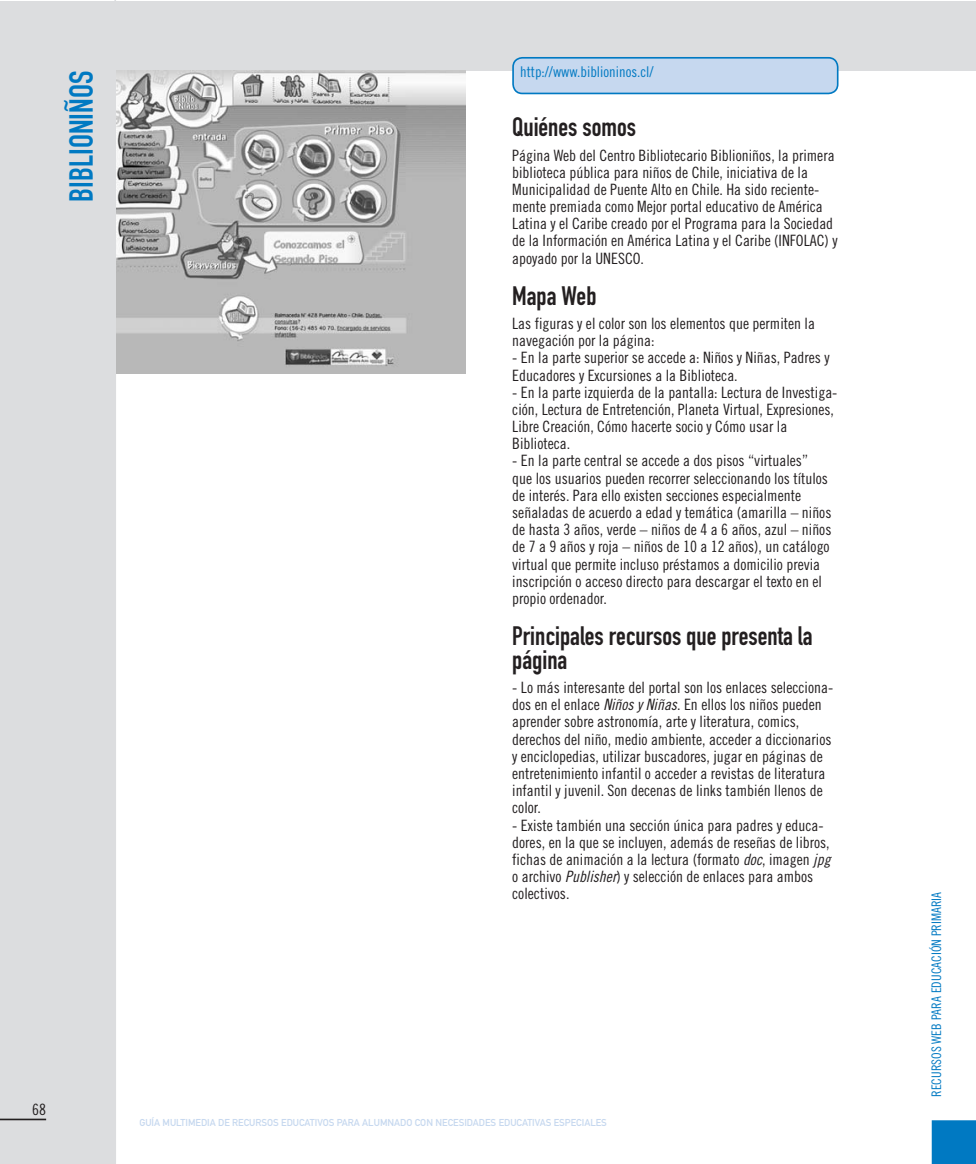
<style>
.page{position:relative;width:976px;height:1164px;background:#fff}
.page>*{position:absolute;margin:0;border:0;box-sizing:border-box;transform-origin:0 0}
.t1{font:32.9px "DIN Engschrift Std";color:#0079c2}
.t2{font:26.25px/23.8px "DIN Engschrift Std";color:#231f20}
.t3{font:15.58px/17.2px "Trade Gothic LT Std Cn 18";color:#231f20}
.t4{font:14.88px "Trade Gothic LT Std Cn 18";color:#0079c2}
.t5{font:13.12px "Trade Gothic LT Std Cn 18";color:#0079c2}
.t6{font:9.8px "DIN Mittelschrift Std";color:#c6d8ef}
.s1{font-family:"Trade Gothic LT Std Cn 18 Obl"}
</style>
<div class="page">
<div style="left:116px;top:1px;width:860px;height:70px;background:#dcdddf"></div>
<div style="left:0;top:1px;width:116px;height:1162px;background:#dcdddf"></div>
<hr style="left:0;top:1118px;width:46px;height:2px;background:#231f20">
<div style="left:932px;top:1120px;width:44px;height:43px;background:#0079c2"></div>
<img style="left:116px;top:71px;width:350px;height:302px">
<div style="left:513px;top:58px;width:325px;height:35px;background:#c6d8ef;border-radius:9px"></div>
<div style="left:512px;top:57px;width:326px;height:37px;border:2px solid #0079c2;border-radius:9px"></div>
<h1 class="t1" style="left:70px;top:202px;width:132px;rotate:-90deg">BIBLIONIÑOS</h1>
<p class="t4" style="left:520px;top:66px;width:135px">http://www.biblioninos.cl/</p>
<h2 class="t2" style="left:512px;top:118px;width:125px">Quiénes somos</h2>
<p class="t3" style="left:512px;top:147px;width:327px">Página Web del Centro Bibliotecario Biblioniños, la primera biblioteca pública para niños de Chile, iniciativa de la Municipalidad de Puente Alto en Chile. Ha sido reciente&shy;mente premiada como Mejor portal educativo de América Latina y el Caribe creado por el Programa para la Sociedad de la Información en América Latina y el Caribe (INFOLAC) y apoyado por la UNESCO.</p>
<h2 class="t2" style="left:512px;top:286px;width:86px">Mapa Web</h2>
<p class="t3" style="left:512px;top:316px;width:304px">Las figuras y el color son los elementos que permiten la navegación por la página:</p>
<p class="t3" style="left:512px;top:350px;width:319px">- En la parte superior se accede a: Niños y Niñas, Padres y<br>Educadores y Excursiones a la Biblioteca.</p>
<p class="t3" style="left:512px;top:384px;width:327px">- En la parte izquierda de la pantalla: Lectura de Investiga&shy;ción, Lectura de Entretención, Planeta Virtual, Expresiones, Libre Creación, Cómo hacerte socio y Cómo usar la Biblioteca.</p>
<p class="t3" style="left:512px;top:453px;width:321px">- En la parte central se accede a dos pisos “virtuales” que los usuarios pueden recorrer seleccionando los títulos de interés. Para ello existen secciones especialmente señaladas de acuerdo a edad y temática (amarilla – niños de hasta 3 años, verde – niños de 4 a 6 años, azul – niños de 7 a 9 años y roja – niños de 10 a 12 años), un catálogo virtual que permite incluso préstamos a domicilio previa inscripción o acceso directo para descargar el texto en el propio ordenador.</p>
<h2 class="t2" style="left:512px;top:626px;width:302px">Principales recursos que presenta la página</h2>
<p class="t3" style="left:512px;top:680px;width:322px">- Lo más interesante del portal son los enlaces selecciona&shy;dos en el enlace <span class="s1">Niños y Niñas</span>. En ellos los niños pueden aprender sobre astronomía, arte y literatura, comics, derechos del niño, medio ambiente, acceder a diccionarios y enciclopedias, utilizar buscadores, jugar en páginas de entretenimiento infantil o acceder a revistas de literatura infantil y juvenil. Son decenas de links también llenos de color.</p>
<p class="t3" style="left:512px;top:817px;width:320px">- Existe también una sección única para padres y educa&shy;dores, en la que se incluyen, además de reseñas de libros, fichas de animación a la lectura (formato <span class="s1">doc</span>, imagen <span class="s1">jpg </span>o archivo <span class="s1">Publisher</span>) y selección de enlaces para ambos colectivos.</p>
<p class="t3" style="left:32px;top:1101px;width:15px">68</p>
<p class="t6" style="left:139px;top:1116px;width:469px">GUÍA MULTIMEDIA DE RECURSOS EDUCATIVOS PARA ALUMNADO CON NECESIDADES EDUCATIVAS ESPECIALES</p>
<p class="t5" style="left:931px;top:1096px;width:206px;rotate:-90deg">RECURSOS WEB PARA EDUCACIÓN PRIMARIA</p>
</div>
